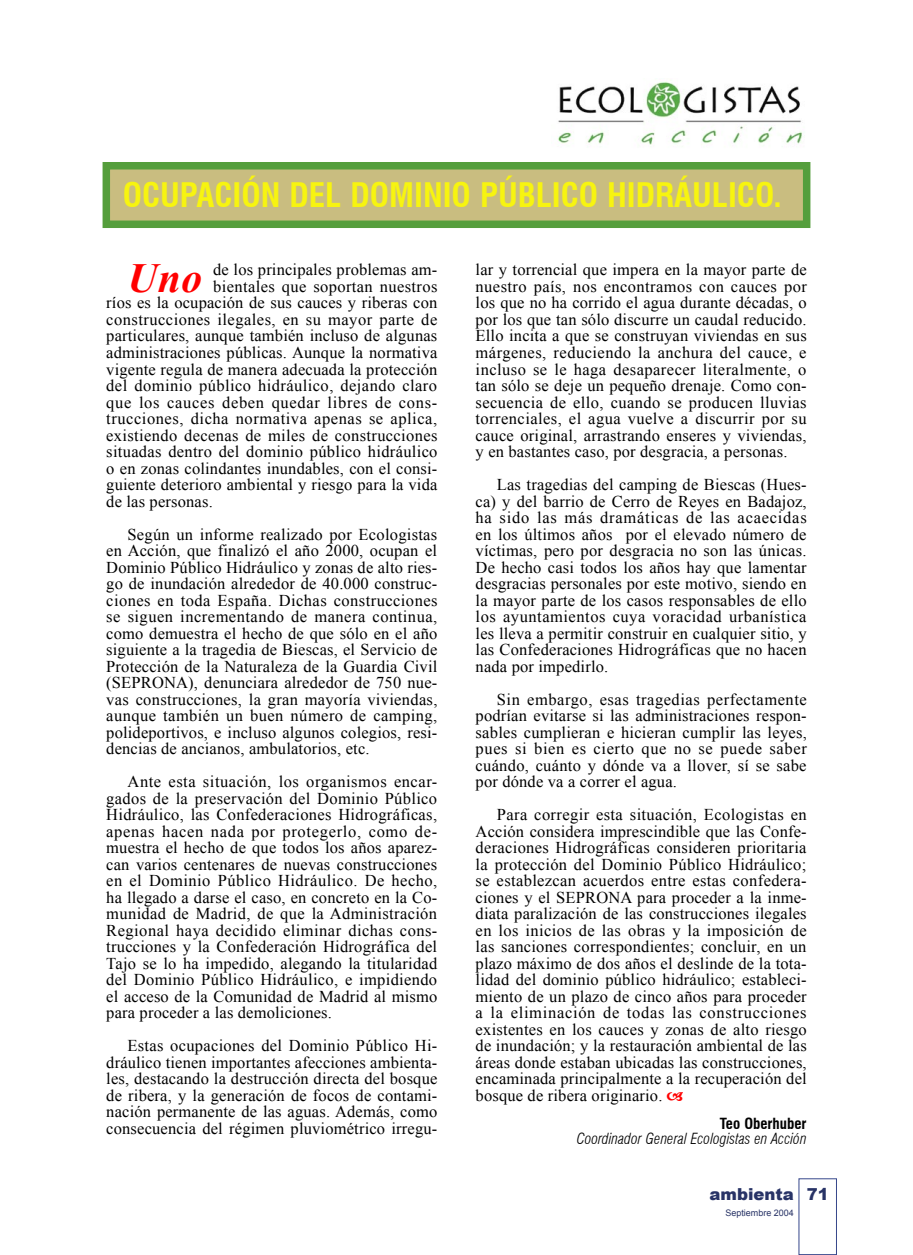
<style>
.page{position:relative;width:913px;height:1255px;background:#fff}
.page>*{position:absolute;margin:0;border:0;box-sizing:border-box;transform-origin:0 0}
.Texto_general-OK{font:italic 700 41.4px "Times New Roman";color:#f00}
.Antetítulo{font:700 condensed 33px "Swiss 721 BT";color:#f7f410}
.Texto_general-OK-2{font:16.5px/16.5px "Times New Roman";letter-spacing:.01em;color:#000;text-align:justify}
.Texto_general-OK-3{font:16.5px "Times New Roman";letter-spacing:.03em;color:#000}
.Texto_general-OK-4{font:16.5px "Times New Roman";letter-spacing:.04em;color:#000}
.t1{font:900 16.5px "Arial";color:#283366}
.Firma2{font:italic 300 condensed 15px "Swiss 721 BT";color:#000}
.Firma{font:700 condensed 15px "Swiss 721 BT";color:#000}
.t2{font:9px "Arial";color:#283366}
</style>
<div class="page">
<div style="left:799px;top:1178px;width:38px;height:76px;border:1px solid #36478b"></div>
<img style="left:558px;top:80px;width:244px;height:65px">
<div style="left:106px;top:166px;width:701px;height:58px;background:#c9bd80"></div>
<div style="left:103px;top:162px;width:707px;height:66px;border:8px solid #559e3c"></div>
<p class="Antetítulo" style="left:123px;top:175px;width:660px">OCUPACIÓN DEL DOMINIO PÚBLICO HIDRÁULICO.</p>
<p class="Texto_general-OK" style="left:128px;top:249px;width:76px">Uno</p>
<p class="Texto_general-OK-2" style="left:213px;top:261px;width:226px">de los principales problemas am-</p>
<p class="Texto_general-OK-2" style="left:213px;top:278px;width:226px">bientales que soportan nuestros</p>
<p class="Texto_general-OK-2" style="left:106px;top:294px;width:333px">ríos es la ocupación de sus cauces y riberas con</p>
<p class="Texto_general-OK-3" style="left:106px;top:308px;width:333px">construcciones ilegales, en su mayor parte de</p>
<p class="Texto_general-OK-2" style="left:106px;top:327px;width:333px">particulares, aunque también incluso de algunas</p>
<p class="Texto_general-OK-2" style="left:106px;top:344px;width:333px">administraciones públicas. Aunque la normativa</p>
<p class="Texto_general-OK-2" style="left:106px;top:360px;width:333px">vigente regula de manera adecuada la protección</p>
<p class="Texto_general-OK-2" style="left:106px;top:377px;width:332px">del dominio público hidráulico, dejando claro</p>
<p class="Texto_general-OK-4" style="left:106px;top:391px;width:333px">que los cauces deben quedar libres de cons-</p>
<p class="Texto_general-OK-3" style="left:106px;top:407px;width:332px">trucciones, dicha normativa apenas se aplica,</p>
<p class="Texto_general-OK-2" style="left:106px;top:426px;width:333px">existiendo decenas de miles de construcciones</p>
<p class="Texto_general-OK-2" style="left:106px;top:443px;width:333px">situadas dentro del dominio público hidráulico</p>
<p class="Texto_general-OK-2" style="left:106px;top:459px;width:333px">o en zonas colindantes inundables, con el consi-</p>
<p class="Texto_general-OK-2" style="left:106px;top:476px;width:333px">guiente deterioro ambiental y riesgo para la vida</p>
<p class="Texto_general-OK-2" style="left:106px;top:492px;width:108px">de las personas.</p>
<p class="Texto_general-OK-2" style="left:106px;top:525px;width:333px;text-indent:21px">Según un informe realizado por Ecologistas en Acción, que finalizó el año 2000, ocupan el Dominio Público Hidráulico y zonas de alto ries&shy;go de inundación alrededor de 40.000 construc&shy;ciones en toda España. Dichas construcciones se siguen incrementando de manera continua, como demuestra el hecho de que sólo en el año siguiente a la tragedia de Biescas, el Servicio de Protección de la Naturaleza de la Guardia Civil (SEPRONA), denunciara alrededor de 750 nue&shy;vas construcciones, la gran mayoría viviendas, aunque también un buen número de camping, polideportivos, e incluso algunos colegios, resi&shy;dencias de ancianos, ambulatorios, etc.</p>
<p class="Texto_general-OK-2" style="left:106px;top:773px;width:333px;text-indent:21px">Ante esta situación, los organismos encar&shy;gados de la preservación del Dominio Público Hidráulico, las Confederaciones Hidrográficas, apenas hacen nada por protegerlo, como de&shy;muestra el hecho de que todos los años aparez&shy;can varios centenares de nuevas construcciones en el Dominio Público Hidráulico. De hecho, ha llegado a darse el caso, en concreto en la Co&shy;munidad de Madrid, de que la Administración Regional haya decidido eliminar dichas cons&shy;trucciones y la Confederación Hidrográfica del Tajo se lo ha impedido, alegando la titularidad del Dominio Público Hidráulico, e impidiendo el acceso de la Comunidad de Madrid al mismo para proceder a las demoliciones.</p>
<p class="Texto_general-OK-2" style="left:106px;top:1037px;width:333px;text-indent:21px">Estas ocupaciones del Dominio Público Hi&shy;dráulico tienen importantes afecciones ambienta&shy;les, destacando la destrucción directa del bosque de ribera, y la generación de focos de contami&shy;nación permanente de las aguas. Además, como consecuencia del régimen pluviométrico irregu-</p>
<p class="Texto_general-OK-2" style="left:476px;top:261px;width:333px">lar y torrencial que impera en la mayor parte de nuestro país, nos encontramos con cauces por los que no ha corrido el agua durante décadas, o por los que tan sólo discurre un caudal reducido.<br>Ello incita a que se construyan viviendas en sus márgenes, reduciendo la anchura del cauce, e incluso se le haga desaparecer literalmente, o tan sólo se deje un pequeño drenaje. Como con&shy;secuencia de ello, cuando se producen lluvias torrenciales, el agua vuelve a discurrir por su cauce original, arrastrando enseres y viviendas, y en bastantes caso, por desgracia, a personas.</p>
<p class="Texto_general-OK-2" style="left:476px;top:476px;width:333px;text-indent:21px">Las tragedias del camping de Biescas (Hues&shy;ca) y del barrio de Cerro de Reyes en Badajoz, ha sido las más dramáticas de las acaecidas en los últimos años por el elevado número de víctimas, pero por desgracia no son las únicas.<br>De hecho casi todos los años hay que lamentar desgracias personales por este motivo, siendo en la mayor parte de los casos responsables de ello los ayuntamientos cuya voracidad urbanística les lleva a permitir construir en cualquier sitio, y las Confederaciones Hidrográficas que no hacen nada por impedirlo.</p>
<p class="Texto_general-OK-2" style="left:476px;top:690px;width:333px;text-indent:21px">Sin embargo, esas tragedias perfectamente podrían evitarse si las administraciones respon&shy;sables cumplieran e hicieran cumplir las leyes, pues si bien es cierto que no se puede saber cuándo, cuánto y dónde va a llover, sí se sabe por dónde va a correr el agua.</p>
<p class="Texto_general-OK-2" style="left:476px;top:806px;width:333px;text-indent:21px">Para corregir esta situación, Ecologistas en Acción considera imprescindible que las Confe&shy;deraciones Hidrográficas consideren prioritaria la protección del Dominio Público Hidráulico; se establezcan acuerdos entre estas confedera&shy;ciones y el SEPRONA para proceder a la inme&shy;diata paralización de las construcciones ilegales en los inicios de las obras y la imposición de las sanciones correspondientes; concluir, en un plazo máximo de dos años el deslinde de la tota&shy;lidad del dominio público hidráulico; estableci&shy;miento de un plazo de cinco años para proceder a la eliminación de todas las construcciones existentes en los cauces y zonas de alto riesgo de inundación; y la restauración ambiental de las áreas donde estaban ubicadas las construcciones, encaminada principalmente a la recuperación del bosque de ribera originario.</p>
<p class="Firma" style="left:720px;top:1114px;width:88px">Teo Oberhuber</p>
<p class="Firma2" style="left:577px;top:1129px;width:231px">Coordinador General Ecologistas en Acción</p>
<p class="t1" style="left:709px;top:1181px;width:86px">ambienta</p>
<p class="t2" style="left:725px;top:1207px;width:70px">Septiembre 2004</p>
<p class="t1" style="left:807px;top:1181px;width:24px">71</p>
</div>
